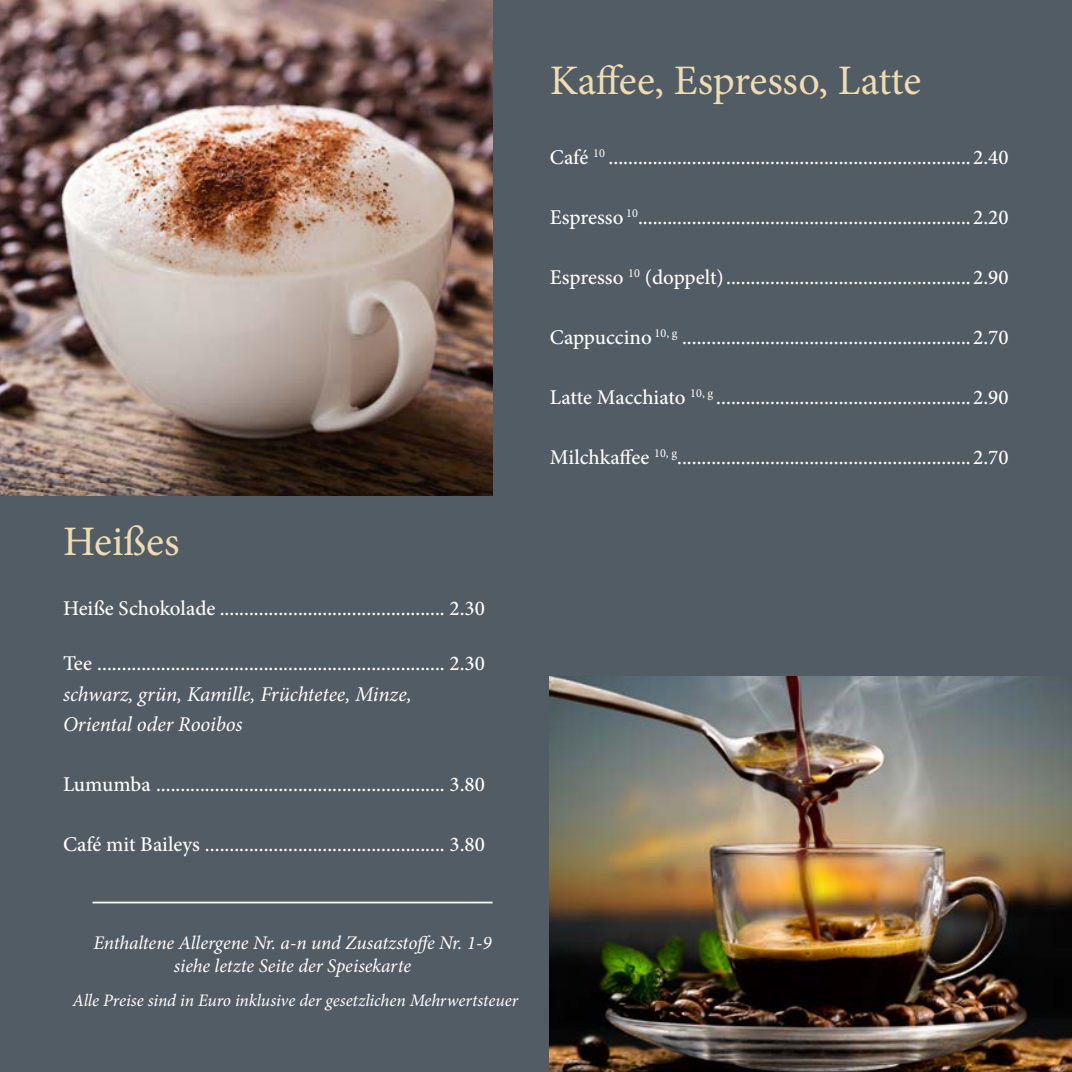
<style>
.page{position:relative;width:1072px;height:1072px;background:#fff}
.page>*{position:absolute;margin:0;border:0;box-sizing:border-box;transform-origin:0 0}
.t1{font:42px "Minion Pro";letter-spacing:-.005em;color:#efdcb1}
.t2{font:500 21px "Minion Pro";color:#fff}
.t3{font:italic 21px/30.1px "Minion Pro";letter-spacing:-.005em;color:#fff}
.t4{font:italic 19.25px/23.1px "Minion Pro";letter-spacing:-.005em;color:#fff;text-align:center}
.t5{font:italic 17.5px "Minion Pro";letter-spacing:-.005em;color:#fff}
</style>
<div class="page">
<div style="left:0;top:0;width:1071px;height:1071px;background:#525c64"></div>
<img style="left:0;top:0;width:493px;height:495px">
<img style="left:550px;top:676px;width:521px;height:395px">
<hr style="left:93px;top:901px;width:399px;height:2px;background:#fff">
<h1 class="t1" style="left:63px;top:513px;width:118px">Heißes</h1>
<p class="t2" style="left:63px;top:594px;width:423px">Heiße Schokolade .............................................. 2.30</p>
<p class="t2" style="left:63px;top:649px;width:423px">Tee ....................................................................... 2.30</p>
<p class="t3" style="left:63px;top:678px;width:350px">schwarz, grün, Kamille, Früchtetee, Minze,<br>Oriental oder Rooibos</p>
<p class="t2" style="left:63px;top:770px;width:423px">Lumumba ........................................................... 3.80</p>
<p class="t2" style="left:63px;top:830px;width:423px">Café mit Baileys ................................................. 3.80</p>
<p class="t4" style="left:93px;top:931px;width:400px">Enthaltene Allergene Nr. a-n und Zusatzstoffe Nr. 1-9 siehe letzte Seite der Speisekarte</p>
<p class="t5" style="left:72px;top:988px;width:447px">Alle Preise sind in Euro inklusive der gesetzlichen Mehrwertsteuer</p>
<h1 class="t1" style="left:550px;top:52px;width:373px">Kaffee, Espresso, Latte</h1>
<p class="t2" style="left:550px;top:143px;width:460px">Café <sup>10</sup> ..........................................................................2.40</p>
<p class="t2" style="left:550px;top:203px;width:460px">Espresso <sup>10</sup>....................................................................2.20</p>
<p class="t2" style="left:550px;top:263px;width:460px">Espresso <sup>10</sup> (doppelt)..................................................2.90</p>
<p class="t2" style="left:550px;top:323px;width:460px">Cappuccino <sup>10,</sup> <sup>g</sup> ...........................................................2.70</p>
<p class="t2" style="left:550px;top:383px;width:460px">Latte Macchiato <sup>10,</sup> <sup>g</sup> ....................................................2.90</p>
<p class="t2" style="left:550px;top:443px;width:460px">Milchkaffee <sup>10,</sup> <sup>g</sup>............................................................2.70</p>
</div>
